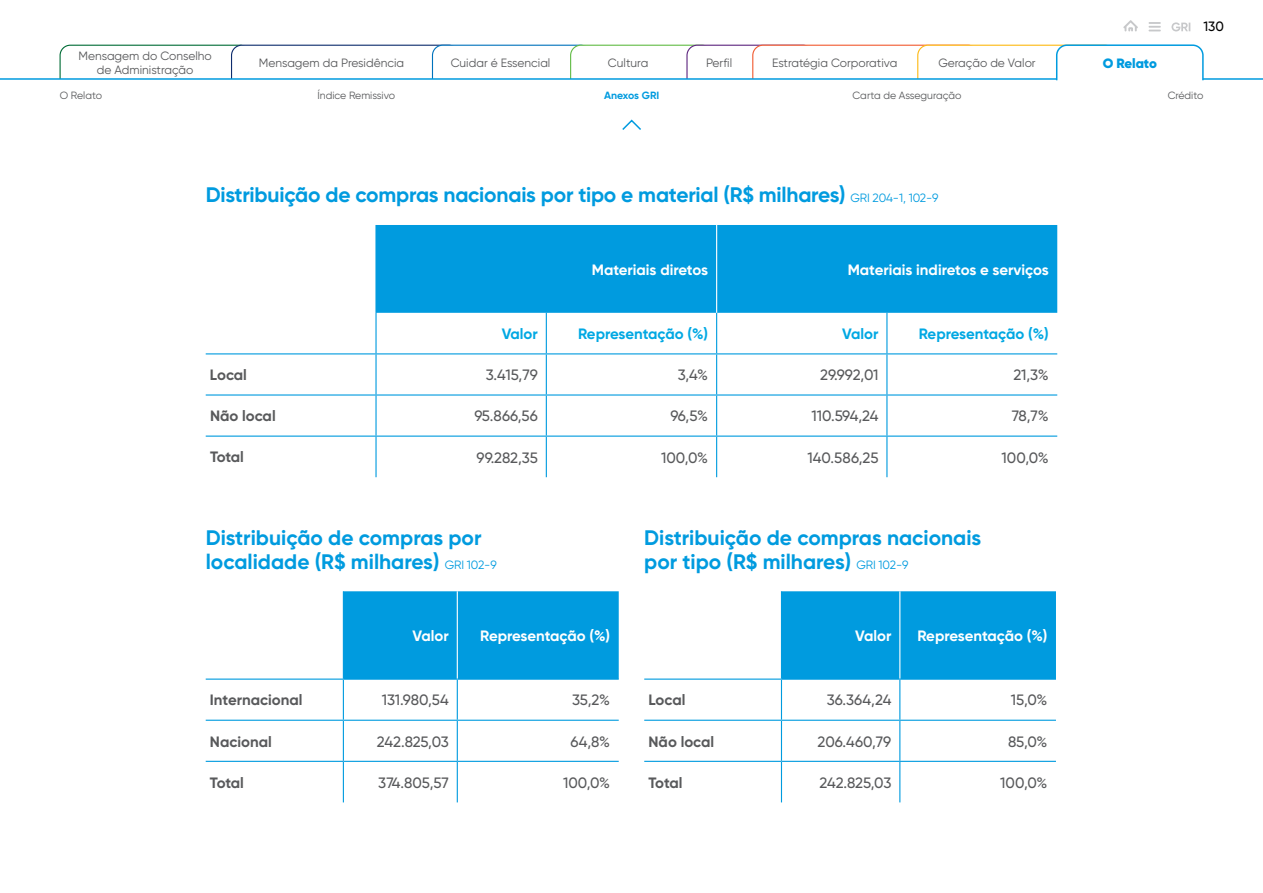
<style>
.page{position:relative;width:1263px;height:893px;background:#fff}
.page>*{position:absolute;margin:0;border:0;box-sizing:border-box;transform-origin:0 0}
.t1{font:700 21px/23.4px "Gilroy";letter-spacing:-.005em;color:#009bdf}
.t2{font:500 15px "Gilroy";color:#58595b}
.t3{font:700 15px "Gilroy";color:#fff}
.t4{font:700 15px "Gilroy";color:#58595b}
.t5{font:700 15px "Gilroy";color:#00a8e3}
.t6{font:900 13.5px "Gilroy";color:#009bdf}
.t7{font:500 13.5px "Gilroy";color:#000}
.t8{font:12px/14.4px "Gilroy";color:#58595b;text-align:center}
.t9{font:10.5px "Gilroy";color:#58595b}
.t10{font:700 10.5px "Gilroy";color:#009bdf}
.s1{font-weight:400;font-size:12px}
</style>
<div class="page">
<svg style="left:1123px;top:20px;width:15px;height:11px"></svg>
<svg style="left:1148px;top:22px;width:13px;height:9px"></svg>
<svg style="left:1171px;top:22px;width:19px;height:9px"></svg>
<svg style="left:0;top:78px;width:1263px;height:2px"></svg>
<svg style="left:622px;top:119px;width:19px;height:11px"></svg>
<svg style="left:59px;top:44px;width:1145px;height:37px"></svg>
<div style="left:377px;top:225px;width:680px;height:88px;background:#009bdf"></div>
<hr style="left:375px;top:313px;width:2px;height:40px;background:#009bdf">
<hr style="left:546px;top:313px;width:1px;height:40px;background:#009bdf">
<hr style="left:716px;top:313px;width:1px;height:40px;background:#009bdf">
<hr style="left:886px;top:313px;width:1px;height:40px;background:#009bdf">
<hr style="left:206px;top:353px;width:170px;height:1px;background:#009bdf">
<hr style="left:376px;top:353px;width:170px;height:1px;background:#009bdf">
<hr style="left:375px;top:354px;width:2px;height:40px;background:#009bdf">
<hr style="left:546px;top:353px;width:171px;height:1px;background:#009bdf">
<hr style="left:546px;top:354px;width:1px;height:40px;background:#009bdf">
<hr style="left:717px;top:353px;width:170px;height:1px;background:#009bdf">
<hr style="left:716px;top:354px;width:1px;height:40px;background:#009bdf">
<hr style="left:887px;top:353px;width:170px;height:1px;background:#009bdf">
<hr style="left:886px;top:354px;width:1px;height:40px;background:#009bdf">
<hr style="left:206px;top:394px;width:170px;height:2px;background:#009bdf">
<hr style="left:376px;top:394px;width:170px;height:2px;background:#009bdf">
<hr style="left:375px;top:396px;width:2px;height:40px;background:#009bdf">
<hr style="left:546px;top:394px;width:171px;height:2px;background:#009bdf">
<hr style="left:546px;top:396px;width:1px;height:40px;background:#009bdf">
<hr style="left:717px;top:394px;width:170px;height:2px;background:#009bdf">
<hr style="left:716px;top:396px;width:1px;height:40px;background:#009bdf">
<hr style="left:887px;top:394px;width:170px;height:2px;background:#009bdf">
<hr style="left:886px;top:396px;width:1px;height:40px;background:#009bdf">
<hr style="left:206px;top:436px;width:170px;height:1px;background:#009bdf">
<hr style="left:376px;top:436px;width:170px;height:1px;background:#009bdf">
<hr style="left:375px;top:437px;width:2px;height:40px;background:#009bdf">
<hr style="left:546px;top:436px;width:171px;height:1px;background:#009bdf">
<hr style="left:546px;top:437px;width:1px;height:40px;background:#009bdf">
<hr style="left:717px;top:436px;width:170px;height:1px;background:#009bdf">
<hr style="left:716px;top:437px;width:1px;height:40px;background:#009bdf">
<hr style="left:887px;top:436px;width:170px;height:1px;background:#009bdf">
<hr style="left:886px;top:437px;width:1px;height:40px;background:#009bdf">
<hr style="left:716px;top:225px;width:1px;height:88px;background:#fff">
<hr style="left:375px;top:225px;width:2px;height:88px;background:#009bdf">
<div style="left:344px;top:591px;width:275px;height:88px;background:#009bdf"></div>
<hr style="left:206px;top:679px;width:137px;height:1px;background:#009bdf">
<hr style="left:343px;top:679px;width:114px;height:1px;background:#009bdf">
<hr style="left:343px;top:680px;width:1px;height:40px;background:#009bdf">
<hr style="left:457px;top:679px;width:162px;height:1px;background:#009bdf">
<hr style="left:457px;top:680px;width:1px;height:40px;background:#009bdf">
<hr style="left:206px;top:720px;width:137px;height:1px;background:#009bdf">
<hr style="left:343px;top:720px;width:114px;height:1px;background:#009bdf">
<hr style="left:343px;top:721px;width:1px;height:40px;background:#009bdf">
<hr style="left:457px;top:720px;width:162px;height:1px;background:#009bdf">
<hr style="left:457px;top:721px;width:1px;height:40px;background:#009bdf">
<hr style="left:206px;top:761px;width:137px;height:1px;background:#009bdf">
<hr style="left:343px;top:761px;width:114px;height:1px;background:#009bdf">
<hr style="left:343px;top:762px;width:1px;height:40px;background:#009bdf">
<hr style="left:457px;top:761px;width:162px;height:1px;background:#009bdf">
<hr style="left:457px;top:762px;width:1px;height:40px;background:#009bdf">
<hr style="left:457px;top:591px;width:1px;height:88px;background:#fff">
<hr style="left:343px;top:591px;width:1px;height:88px;background:#009bdf">
<div style="left:782px;top:591px;width:274px;height:88px;background:#009bdf"></div>
<hr style="left:644px;top:679px;width:137px;height:1px;background:#009bdf">
<hr style="left:781px;top:679px;width:119px;height:1px;background:#009bdf">
<hr style="left:781px;top:680px;width:1px;height:40px;background:#009bdf">
<hr style="left:900px;top:679px;width:156px;height:1px;background:#009bdf">
<hr style="left:899px;top:680px;width:1px;height:40px;background:#009bdf">
<hr style="left:644px;top:720px;width:137px;height:1px;background:#009bdf">
<hr style="left:781px;top:720px;width:119px;height:1px;background:#009bdf">
<hr style="left:781px;top:721px;width:1px;height:40px;background:#009bdf">
<hr style="left:900px;top:720px;width:156px;height:1px;background:#009bdf">
<hr style="left:899px;top:721px;width:1px;height:40px;background:#009bdf">
<hr style="left:644px;top:761px;width:137px;height:1px;background:#009bdf">
<hr style="left:781px;top:761px;width:119px;height:1px;background:#009bdf">
<hr style="left:781px;top:762px;width:1px;height:40px;background:#009bdf">
<hr style="left:900px;top:761px;width:156px;height:1px;background:#009bdf">
<hr style="left:899px;top:762px;width:1px;height:40px;background:#009bdf">
<hr style="left:899px;top:591px;width:1px;height:88px;background:#fff">
<hr style="left:781px;top:591px;width:1px;height:88px;background:#009bdf">
<p class="t7" style="left:1203px;top:18px;width:22px">130</p>
<p class="t8" style="left:78px;top:48px;width:135px">Mensagem do Conselho de Administração</p>
<p class="t8" style="left:259px;top:55px;width:147px">Mensagem da Presidência</p>
<p class="t8" style="left:451px;top:55px;width:101px">Cuidar é Essencial</p>
<p class="t8" style="left:608px;top:55px;width:42px">Cultura</p>
<p class="t8" style="left:706px;top:55px;width:28px">Perfil</p>
<p class="t8" style="left:772px;top:55px;width:127px">Estratégia Corporativa</p>
<p class="t8" style="left:938px;top:55px;width:99px">Geração de Valor</p>
<p class="t9" style="left:60px;top:89px;width:44px">O Relato</p>
<p class="t9" style="left:317px;top:89px;width:79px">Índice Remissivo</p>
<p class="t10" style="left:604px;top:89px;width:57px">Anexos GRI</p>
<p class="t9" style="left:852px;top:89px;width:110px">Carta de Asseguração</p>
<p class="t9" style="left:1168px;top:89px;width:37px">Crédito</p>
<p class="t6" style="left:1103px;top:55px;width:56px">O Relato</p>
<p class="t1" style="left:206px;top:183px;width:734px">Distribuição de compras nacionais por tipo e material (R$ milhares) <span class="s1">GRI 204-1, 102-9</span></p>
<p class="t3" style="left:592px;top:260px;width:118px">Materiais diretos</p>
<p class="t3" style="left:848px;top:260px;width:203px">Materiais indiretos e serviços</p>
<p class="t5" style="left:502px;top:325px;width:38px">Valor</p>
<p class="t5" style="left:578px;top:325px;width:131px">Representação (%)</p>
<p class="t5" style="left:842px;top:325px;width:38px">Valor</p>
<p class="t5" style="left:919px;top:325px;width:131px">Representação (%)</p>
<p class="t4" style="left:210px;top:366px;width:38px">Local</p>
<p class="t2" style="left:486px;top:366px;width:54px">3.415,79</p>
<p class="t2" style="left:678px;top:366px;width:32px">3,4%</p>
<p class="t2" style="left:820px;top:366px;width:60px">29.992,01</p>
<p class="t2" style="left:1013px;top:366px;width:37px">21,3%</p>
<p class="t4" style="left:210px;top:407px;width:67px">Não local</p>
<p class="t2" style="left:474px;top:407px;width:65px">95.866,56</p>
<p class="t2" style="left:670px;top:407px;width:39px">96,5%</p>
<p class="t2" style="left:812px;top:407px;width:68px">110.594,24</p>
<p class="t2" style="left:1012px;top:407px;width:39px">78,7%</p>
<p class="t4" style="left:210px;top:448px;width:36px">Total</p>
<p class="t2" style="left:477px;top:448px;width:63px">99.282,35</p>
<p class="t2" style="left:661px;top:448px;width:49px">100,0%</p>
<p class="t2" style="left:807px;top:448px;width:72px">140.586,25</p>
<p class="t2" style="left:1002px;top:448px;width:49px">100,0%</p>
<p class="t1" style="left:206px;top:526px;width:293px">Distribuição de compras por localidade (R$ milhares) <span class="s1">GRI 102-9</span></p>
<p class="t1" style="left:644px;top:526px;width:338px">Distribuição de compras nacionais por tipo (R$ milhares) <span class="s1">GRI 102-9</span></p>
<p class="t3" style="left:413px;top:626px;width:38px">Valor</p>
<p class="t3" style="left:480px;top:626px;width:131px">Representação (%)</p>
<p class="t4" style="left:210px;top:691px;width:94px">Internacional</p>
<p class="t2" style="left:382px;top:691px;width:68px">131.980,54</p>
<p class="t2" style="left:572px;top:691px;width:40px">35,2%</p>
<p class="t4" style="left:210px;top:732px;width:63px">Nacional</p>
<p class="t2" style="left:377px;top:732px;width:73px">242.825,03</p>
<p class="t2" style="left:570px;top:732px;width:41px">64,8%</p>
<p class="t4" style="left:210px;top:773px;width:36px">Total</p>
<p class="t2" style="left:378px;top:773px;width:72px">374.805,57</p>
<p class="t2" style="left:563px;top:773px;width:49px">100,0%</p>
<p class="t3" style="left:855px;top:626px;width:38px">Valor</p>
<p class="t3" style="left:917px;top:626px;width:131px">Representação (%)</p>
<p class="t4" style="left:648px;top:691px;width:38px">Local</p>
<p class="t2" style="left:827px;top:691px;width:66px">36.364,24</p>
<p class="t2" style="left:1011px;top:691px;width:38px">15,0%</p>
<p class="t4" style="left:648px;top:732px;width:67px">Não local</p>
<p class="t2" style="left:817px;top:732px;width:75px">206.460,79</p>
<p class="t2" style="left:1008px;top:732px;width:41px">85,0%</p>
<p class="t4" style="left:648px;top:773px;width:36px">Total</p>
<p class="t2" style="left:819px;top:773px;width:73px">242.825,03</p>
<p class="t2" style="left:1000px;top:773px;width:49px">100,0%</p>
</div>
